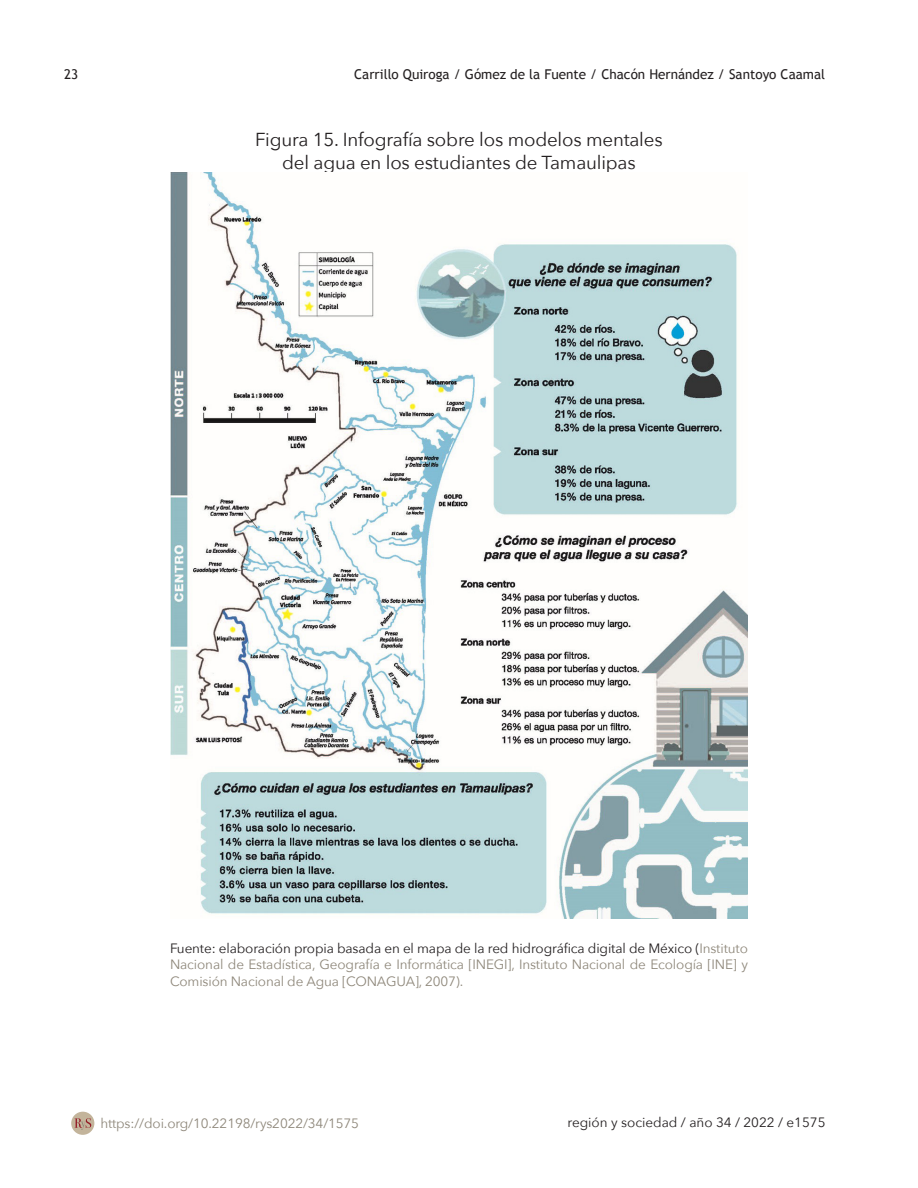
<style>
.page{position:relative;width:918px;height:1188px;background:#fff}
.page>*{position:absolute;margin:0;border:0;box-sizing:border-box;transform-origin:0 0}
.t1{font:18.75px/22.5px "Avenir Next";letter-spacing:-.01em;color:#231f20;text-align:center}
.t2{font:13.5px/16.2px "Avenir Next";letter-spacing:-.01em;color:#8e877a;text-align:justify}
.t3{font:13.5px "Trebuchet MS";color:#231f20}
.t4{font:13.5px "Avenir Next";color:#231f20}
.s1{color:#231f20}
</style>
<div class="page">
<div style="left:71px;top:1112px;width:23px;height:23px;background:#c3b49b;border-radius:50%"></div>
<svg style="left:74px;top:1118px;width:17px;height:12px"></svg>
<img style="left:170px;top:172px;width:578px;height:747px">
<p class="t3" style="left:64px;top:66px;width:16px">23</p>
<p class="t3" style="left:354px;top:66px;width:472px">Carrillo Quiroga / Gómez de la Fuente / Chacón Hernández / Santoyo Caamal</p>
<h1 class="t1" style="left:255px;top:128px;width:409px">Figura 15. Infografía sobre los modelos mentales del agua en los estudiantes de Tamaulipas</h1>
<p class="t2" style="left:170px;top:940px;width:579px"><span class="s1">Fuente: elaboración propia basada en el mapa de la red hidrográfica digital de México (</span>Instituto Nacional de Estadística, Geografía e Informática [INEGI], Instituto Nacional de Ecología [INE] y Comisión Nacional de Agua [CONAGUA], 2007).</p>
<p class="t2" style="left:100px;top:1114px;width:260px">https://doi.org/10.22198/rys2022/34/1575</p>
<p class="t4" style="left:567px;top:1111px;width:260px">región y sociedad / año 34 / 2022 / e1575</p>
</div>
